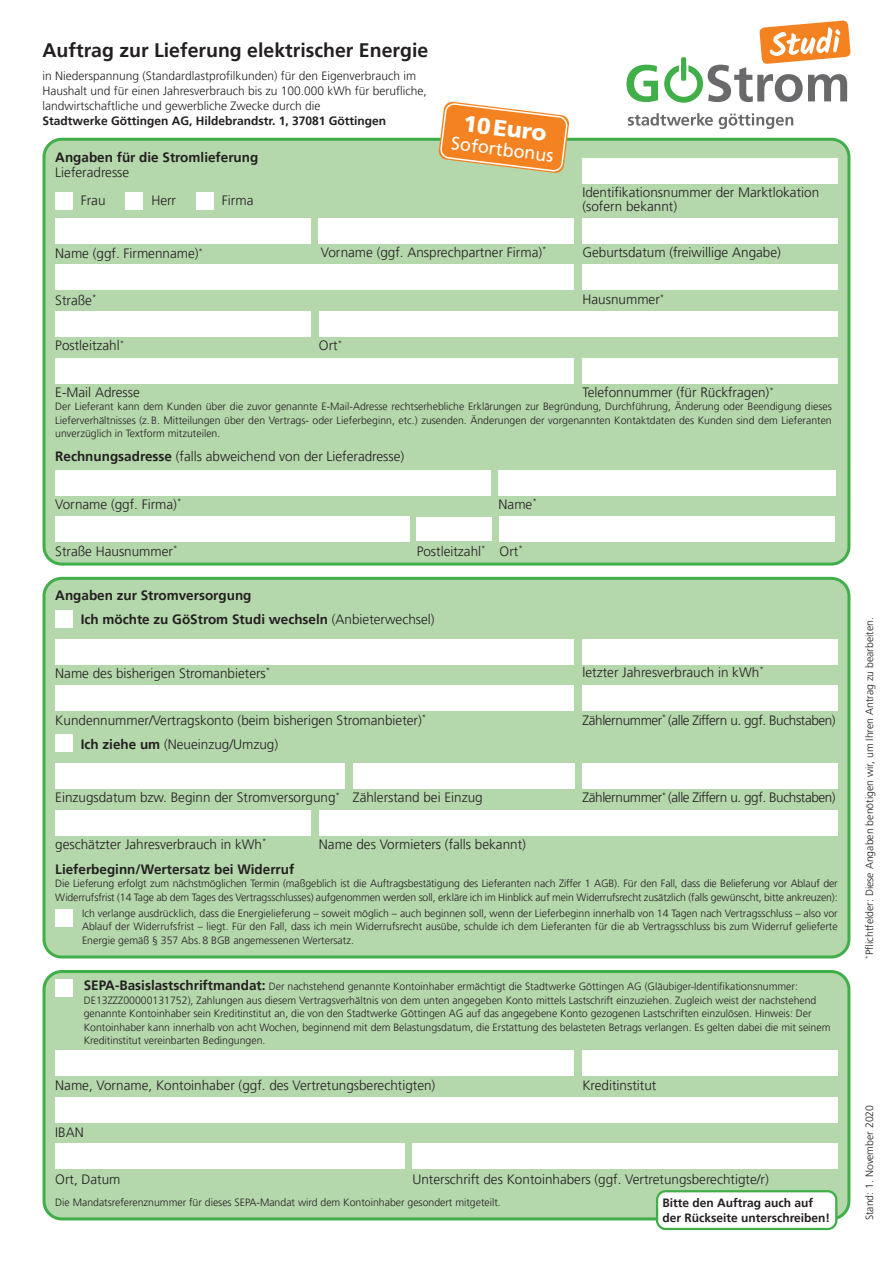
<style>
.page{position:relative;width:893px;height:1263px;background:#fff}
.page>*{position:absolute;margin:0;border:0;box-sizing:border-box;transform-origin:0 0}
.t1{font:900 22.5px "Frutiger LT Pro";color:#fff}
.t2{font:700 19.5px "Frutiger LT Pro";color:#231f20}
.t3{font:18px "Frutiger LT Pro";color:#fff}
.t4{font:300 13.5px/13.5px "Frutiger LT Pro";color:#231f20}
.t5{font:700 13.5px/24.2px "Frutiger LT Pro";color:#231f20}
.t6{font:300 13.5px "Frutiger LT Pro";letter-spacing:-.03em;color:#231f20}
.t7{font:300 12px/15px "Frutiger LT Pro";color:#231f20}
.t8{font:700 12px/14.4px "Frutiger LT Pro";color:#231f20}
.t9{font:300 10.5px/13.5px "Frutiger LT Pro";color:#231f20;text-align:justify}
.s1{font-weight:700}
.s2{font-weight:300}
.s3{font-weight:700;font-size:13.5px}
</style>
<div class="page">
<div style="left:44px;top:139px;width:805px;height:425px;background:#b5d7ac;border-radius:18px"></div>
<div style="left:43px;top:138px;width:807px;height:428px;border:3px solid #40ae49;border-radius:18px"></div>
<div style="left:55px;top:192px;width:17px;height:17px;background:#fff"></div>
<div style="left:55px;top:218px;width:255px;height:25px;background:#fff"></div>
<div style="left:55px;top:265px;width:519px;height:25px;background:#fff"></div>
<div style="left:55px;top:311px;width:256px;height:26px;background:#fff"></div>
<div style="left:55px;top:358px;width:519px;height:26px;background:#fff"></div>
<div style="left:319px;top:218px;width:255px;height:25px;background:#fff"></div>
<div style="left:319px;top:311px;width:519px;height:26px;background:#fff"></div>
<div style="left:583px;top:218px;width:255px;height:25px;background:#fff"></div>
<div style="left:583px;top:265px;width:255px;height:25px;background:#fff"></div>
<div style="left:583px;top:358px;width:255px;height:26px;background:#fff"></div>
<div style="left:126px;top:192px;width:17px;height:17px;background:#fff"></div>
<div style="left:196px;top:192px;width:17px;height:17px;background:#fff"></div>
<div style="left:44px;top:578px;width:805px;height:379px;background:#b5d7ac;border-radius:18px"></div>
<div style="left:43px;top:577px;width:807px;height:381px;border:3px solid #40ae49;border-radius:18px"></div>
<div style="left:55px;top:610px;width:17px;height:17px;background:#fff"></div>
<div style="left:55px;top:735px;width:17px;height:17px;background:#fff"></div>
<div style="left:55px;top:639px;width:519px;height:25px;background:#fff"></div>
<div style="left:55px;top:685px;width:519px;height:26px;background:#fff"></div>
<div style="left:55px;top:763px;width:289px;height:26px;background:#fff"></div>
<div style="left:55px;top:810px;width:255px;height:25px;background:#fff"></div>
<div style="left:583px;top:639px;width:255px;height:25px;background:#fff"></div>
<div style="left:583px;top:685px;width:255px;height:26px;background:#fff"></div>
<div style="left:583px;top:763px;width:255px;height:26px;background:#fff"></div>
<div style="left:319px;top:810px;width:519px;height:25px;background:#fff"></div>
<div style="left:55px;top:909px;width:17px;height:17px;background:#fff"></div>
<div style="left:353px;top:763px;width:221px;height:26px;background:#fff"></div>
<div style="left:44px;top:971px;width:805px;height:248px;background:#b5d7ac;border-radius:18px"></div>
<div style="left:43px;top:970px;width:807px;height:250px;border:3px solid #40ae49;border-radius:18px"></div>
<div style="left:55px;top:1050px;width:519px;height:26px;background:#fff"></div>
<div style="left:55px;top:1097px;width:783px;height:25px;background:#fff"></div>
<div style="left:55px;top:1144px;width:349px;height:25px;background:#fff"></div>
<div style="left:412px;top:1144px;width:426px;height:25px;background:#fff"></div>
<div style="left:583px;top:1050px;width:255px;height:26px;background:#fff"></div>
<div style="left:55px;top:980px;width:17px;height:17px;background:#fff"></div>
<div style="left:657px;top:1191px;width:179px;height:38px;background:#fff;border-radius:9px"></div>
<div style="left:656px;top:1190px;width:181px;height:40px;border:2px solid #40ae49;border-radius:9px"></div>
<svg style="left:626px;top:65px;width:32px;height:37px"></svg>
<svg style="left:628px;top:113px;width:85px;height:13px"></svg>
<svg style="left:719px;top:113px;width:74px;height:16px"></svg>
<svg style="left:664px;top:21px;width:186px;height:82px"></svg>
<div style="left:583px;top:158px;width:255px;height:25px;background:#fff"></div>
<div style="left:55px;top:470px;width:436px;height:25px;background:#fff"></div>
<div style="left:417px;top:518px;width:75px;height:23px;background:#fff"></div>
<div style="left:499px;top:470px;width:337px;height:25px;background:#fff"></div>
<div style="left:500px;top:517px;width:335px;height:25px;background:#fff"></div>
<div style="left:55px;top:517px;width:354px;height:25px;background:#fff"></div>
<svg style="left:438px;top:101px;width:131px;height:72px"></svg>
<h2 class="t2" style="left:43px;top:39px;width:387px">Auftrag zur Lieferung elektrischer Energie</h2>
<p class="t7" style="left:43px;top:68px;width:386px">in Niederspannung (Standardlastprofilkunden) für den Eigenverbrauch im<br>Haushalt und für einen Jahresverbrauch bis zu 100.000 kWh für berufliche, landwirtschaftliche und gewerbliche Zwecke durch die</p>
<p class="t8" style="left:43px;top:113px;width:345px">Stadtwerke Göttingen AG, Hildebrandstr. 1, 37081 Göttingen</p>
<p class="t5" style="left:55px;top:145px;width:205px">Angaben für die Stromlieferung</p>
<p class="t4" style="left:55px;top:165px;width:75px">Lieferadresse</p>
<p class="t4" style="left:81px;top:194px;width:26px">Frau</p>
<p class="t4" style="left:151px;top:194px;width:26px">Herr</p>
<p class="t4" style="left:222px;top:194px;width:33px">Firma</p>
<h1 class="t1" style="left:465px;top:110px;width:85px;rotate:7deg">10Euro</h1>
<h3 class="t3" style="left:453px;top:132px;width:104px;rotate:7deg">Sofortbonus</h3>
<p class="t4" style="left:582px;top:186px;width:238px">Identifikationsnummer der Marktlokation (sofern bekannt)</p>
<p class="t4" style="left:321px;top:246px;width:227px">Vorname (ggf. Ansprechpartner Firma)<sup>*</sup></p>
<p class="t4" style="left:582px;top:246px;width:200px">Geburtsdatum (freiwillige Angabe)</p>
<p class="t4" style="left:583px;top:293px;width:83px">Hausnummer<sup>*</sup></p>
<p class="t4" style="left:55px;top:247px;width:149px">Name (ggf. Firmenname)<sup>*</sup></p>
<p class="t4" style="left:55px;top:293px;width:43px">Straße<sup>*</sup></p>
<p class="t4" style="left:55px;top:339px;width:70px">Postleitzahl<sup>*</sup></p>
<p class="t4" style="left:55px;top:386px;width:86px">E-Mail Adresse</p>
<p class="t4" style="left:319px;top:339px;width:25px">Ort<sup>*</sup></p>
<p class="t4" style="left:583px;top:386px;width:193px">Telefonnummer (für Rückfragen)<sup>*</sup></p>
<p class="t9" style="left:55px;top:400px;width:778px">Der Lieferant kann dem Kunden über die zuvor genannte E-Mail-Adresse rechtserhebliche Erklärungen zur Begründung, Durchführung, Änderung oder Beendigung dieses Lieferverhältnisses (z.B. Mitteilungen über den Vertrags- oder Lieferbeginn, etc.) zusenden. Änderungen der vorgenannten Kontaktdaten des Kunden sind dem Lieferanten unverzüglich in Textform mitzuteilen.</p>
<p class="t4" style="left:55px;top:450px;width:351px"><span class="s1">Rechnungsadresse</span> (falls abweichend von der Lieferadresse)</p>
<p class="t4" style="left:55px;top:497px;width:128px">Vorname (ggf. Firma)<sup>*</sup></p>
<p class="t4" style="left:55px;top:544px;width:124px">Straße Hausnummer<sup>*</sup></p>
<p class="t4" style="left:417px;top:544px;width:70px">Postleitzahl<sup>*</sup></p>
<p class="t5" style="left:81px;top:583px;width:355px;text-indent:-26px">Angaben zur Stromversorgung<br>Ich möchte zu GöStrom Studi wechseln <span class="s2">(Anbieterwechsel)</span></p>
<p class="t4" style="left:499px;top:497px;width:40px">Name<sup>*</sup></p>
<p class="t4" style="left:500px;top:544px;width:25px">Ort<sup>*</sup></p>
<p class="t4" style="left:55px;top:666px;width:216px">Name des bisherigen Stromanbieters<sup>*</sup></p>
<p class="t4" style="left:55px;top:713px;width:372px">Kundennummer/Vertragskonto (beim bisherigen Stromanbieter)<sup>*</sup></p>
<p class="t4" style="left:81px;top:737px;width:199px"><span class="s1">Ich ziehe um</span> (Neueinzug/Umzug)</p>
<p class="t4" style="left:55px;top:791px;width:286px">Einzugsdatum bzw. Beginn der Stromversorgung<sup>*</sup></p>
<p class="t4" style="left:55px;top:837px;width:213px">geschätzter Jahresverbrauch in kWh<sup>*</sup></p>
<p class="t4" style="left:353px;top:791px;width:131px">Zählerstand bei Einzug</p>
<p class="t4" style="left:319px;top:837px;width:209px">Name des Vormieters (falls bekannt)</p>
<p class="t4" style="left:583px;top:665px;width:183px">letzter Jahresverbrauch in kWh<sup>*</sup></p>
<p class="t6" style="left:583px;top:712px;width:255px">Zählernummer<sup>*</sup> (alle Ziffern u. ggf. Buchstaben)</p>
<p class="t6" style="left:583px;top:789px;width:255px">Zählernummer<sup>*</sup> (alle Ziffern u. ggf. Buchstaben)</p>
<p class="t5" style="left:55px;top:857px;width:241px">Lieferbeginn/Wertersatz bei Widerruf</p>
<p class="t9" style="left:55px;top:877px;width:784px">Die Lieferung erfolgt zum nächstmöglichen Termin (maßgeblich ist die Auftragsbestätigung des Lieferanten nach Ziffer 1 AGB). Für den Fall, dass die Belieferung vor Ablauf der<br>Widerrufsfrist (14 Tage ab dem Tages des Vertragsschlusses) aufgenommen werden soll, erkläre ich im Hinblick auf mein Widerrufsrecht zusätzlich (falls gewünscht, bitte ankreuzen):</p>
<p class="t9" style="left:82px;top:906px;width:757px">Ich verlange ausdrücklich, dass die Energielieferung – soweit möglich – auch beginnen soll, wenn der Lieferbeginn innerhalb von 14 Tagen nach Vertragsschluss – also vor Ablauf der Widerrufsfrist – liegt. Für den Fall, dass ich mein Widerrufsrecht ausübe, schulde ich dem Lieferanten für die ab Vertragsschluss bis zum Widerruf gelieferte Energie gemäß § 357 Abs.8 BGB angemessenen Wertersatz.</p>
<p class="t9" style="left:84px;top:980px;width:748px;text-align:left"><span class="s3">SEPA-Basislastschriftmandat:</span> Der nachstehend genannte Kontoinhaber ermächtigt die Stadtwerke Göttingen AG (Gläubiger-Identifikationsnummer:<br>DE13ZZZ00000131752), Zahlungen aus diesem Vertragsverhältnis von dem unten angegeben Konto mittels Lastschrift einzuziehen. Zugleich weist der nachstehend genannte Kontoinhaber sein Kreditinstitut an, die von den Stadtwerke Göttingen AG auf das angegebene Konto gezogenen Lastschriften einzulösen. Hinweis: Der Kontoinhaber kann innerhalb von acht Wochen, beginnend mit dem Belastungsdatum, die Erstattung des belasteten Betrags verlangen. Es gelten dabei die mit seinem Kreditinstitut vereinbarten Bedingungen.</p>
<p class="t4" style="left:55px;top:1078px;width:382px">Name, Vorname, Kontoinhaber (ggf. des Vertretungsberechtigten)</p>
<p class="t4" style="left:55px;top:1125px;width:30px">IBAN</p>
<p class="t4" style="left:55px;top:1172px;width:67px">Ort, Datum</p>
<p class="t4" style="left:412px;top:1172px;width:358px">Unterschrift des Kontoinhabers (ggf. Vertretungsberechtigte/r)</p>
<p class="t4" style="left:582px;top:1078px;width:75px">Kreditinstitut</p>
<p class="t9" style="left:55px;top:1195px;width:447px">Die Mandatsreferenznummer für dieses SEPA-Mandat wird dem Kontoinhaber gesondert mitgeteilt.</p>
<p class="t8" style="left:662px;top:1196px;width:169px">Bitte den Auftrag auch auf der Rückseite unterschreiben!</p>
<p class="t9" style="left:863px;top:958px;width:343px;rotate:-90deg"><sup>*</sup>Pflichtfelder: Diese Angaben benötigen wir, um Ihren Antrag zu bearbeiten.</p>
<p class="t9" style="left:863px;top:1220px;width:117px;rotate:-90deg">Stand: 1. November 2020</p>
</div>
